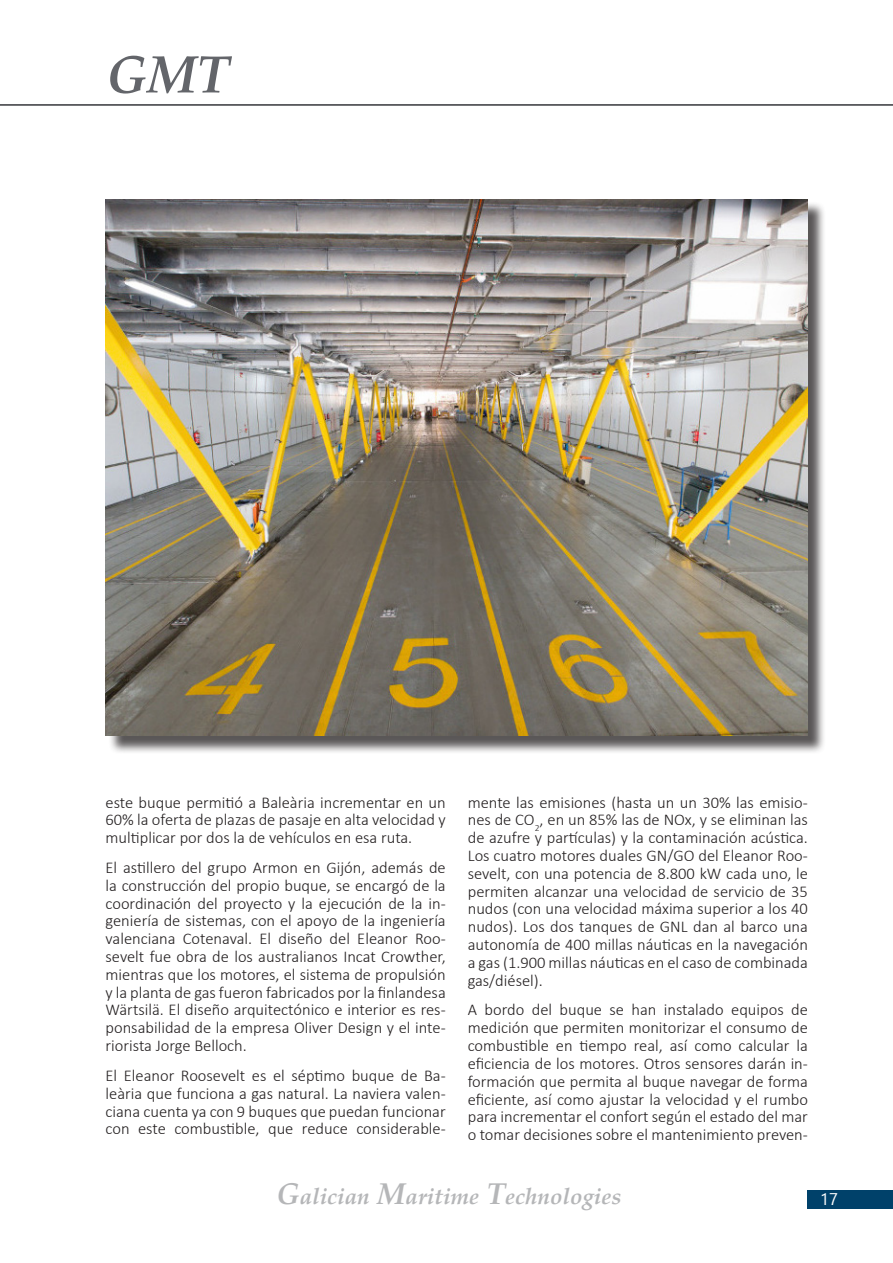
<style>
.page{position:relative;width:893px;height:1263px;background:#fff}
.page>*{position:absolute;margin:0;border:0;box-sizing:border-box;transform-origin:0 0}
.t1{font:italic 700 52.5px "Palatino Linotype";color:#63656a}
.t2{font:italic 700 22.5px "Palatino Linotype";color:#b5b6b8}
.t3{font:300 16.5px/17.9px "Calibri";color:#231f20;text-align:justify}
.t4{font:16.5px "Ebrima";color:#fff}
.s1{font-size:30px}
</style>
<div class="page">
<div style="left:108px;top:201px;width:718px;height:553px;background:#231f20;opacity:.75"></div>
<img style="left:106px;top:199px;width:701px;height:536px">
<hr style="left:0;top:104px;width:893px;height:2px;background:#35363b">
<div style="left:808px;top:1190px;width:85px;height:19px;background:#00416a"></div>
<p class="t1" style="left:106px;top:37px;width:124px">GMT</p>
<p class="t3" style="left:106px;top:793px;width:342px">este buque permitió a Baleària incrementar en un 60% la oferta de plazas de pasaje en alta velocidad y multiplicar por dos la de vehículos en esa ruta.</p>
<p class="t3" style="left:106px;top:858px;width:342px">El astillero del grupo Armon en Gijón, además de la construcción del propio buque, se encargó de la coordinación del proyecto y la ejecución de la in&shy;geniería de sistemas, con el apoyo de la ingeniería valenciana Cotenaval. El diseño del Eleanor Roo&shy;sevelt fue obra de los australianos Incat Crowther, mientras que los motores, el sistema de propulsión y la planta de gas fueron fabricados por la finlandesa Wärtsilä. El diseño arquitectónico e interior es res&shy;ponsabilidad de la empresa Oliver Design y el inte&shy;riorista Jorge Belloch.</p>
<p class="t3" style="left:106px;top:1066px;width:342px">El Eleanor Roosevelt es el séptimo buque de Ba&shy;leària que funciona a gas natural. La naviera valen&shy;ciana cuenta ya con 9 buques que puedan funcionar con este combustible, que reduce considerable-</p>
<p class="t3" style="left:468px;top:793px;width:342px">mente las emisiones (hasta un un 30% las emisio&shy;nes de CO<sub>2</sub>, en un 85% las de NOx, y se eliminan las de azufre y partículas) y la contaminación acústica.<br>Los cuatro motores duales GN/GO del Eleanor Roo&shy;sevelt, con una potencia de 8.800 kW cada uno, le permiten alcanzar una velocidad de servicio de 35 nudos (con una velocidad máxima superior a los 40 nudos). Los dos tanques de GNL dan al barco una autonomía de 400 millas náuticas en la navegación a gas (1.900 millas náuticas en el caso de combinada gas/diésel).</p>
<p class="t3" style="left:468px;top:1001px;width:342px">A bordo del buque se han instalado equipos de medición que permiten monitorizar el consumo de combustible en tiempo real, así como calcular la eficiencia de los motores. Otros sensores darán in&shy;formación que permita al buque navegar de forma eficiente, así como ajustar la velocidad y el rumbo para incrementar el confort según el estado del mar o tomar decisiones sobre el mantenimiento preven-</p>
<p class="t2" style="left:276px;top:1180px;width:346px"><span class="s1">G</span>alician <span class="s1">M</span>aritime <span class="s1">T</span>echnologies</p>
<p class="t4" style="left:820px;top:1187px;width:19px">17</p>
</div>
